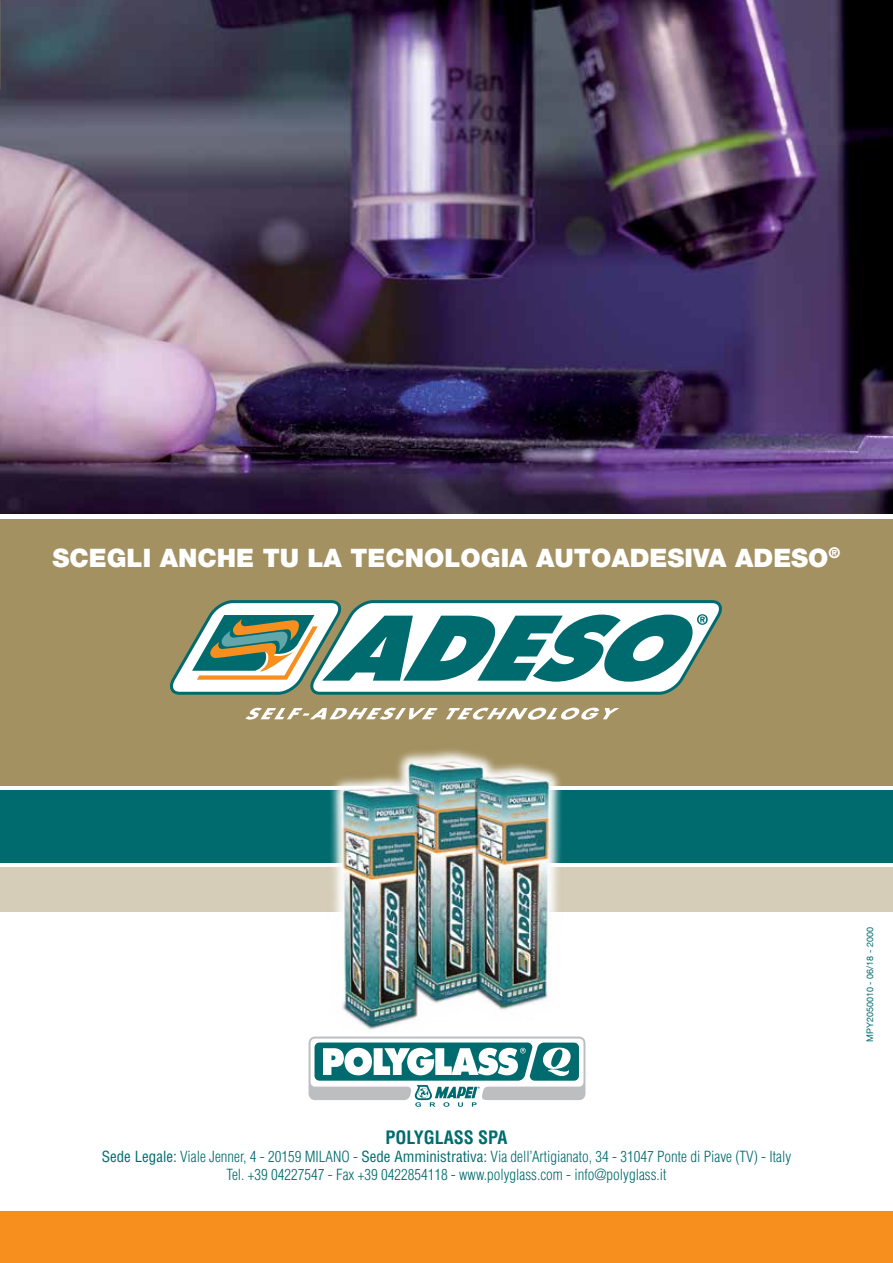
<style>
.page{position:relative;width:893px;height:1263px;background:#fff}
.page>*{position:absolute;margin:0;border:0;box-sizing:border-box;transform-origin:0 0}
.t1{font:900 25.5px "Helvetica Neue";color:#fff}
.t2{font:700 condensed 18px "Helvetica";color:#006b6e}
.t3{font:300 condensed 15px/18px "Helvetica";color:#006b6e;text-align:center}
.t4{font:9px "Helvetica Neue";color:#006b6e}
.s1{font-weight:400}
</style>
<div class="page">
<div style="left:0;top:867px;width:893px;height:45px;background:#d5cdb8"></div>
<div style="left:0;top:790px;width:893px;height:72px;background:#006b6e"></div>
<div style="left:0;top:519px;width:893px;height:266px;background:#a39161"></div>
<div style="left:0;top:1212px;width:893px;height:51px;background:#f78f1e"></div>
<img style="left:0;top:0;width:893px;height:513px">
<svg style="left:309px;top:1036px;width:276px;height:71px"></svg>
<svg style="left:245px;top:708px;width:193px;height:12px"></svg>
<svg style="left:446px;top:708px;width:173px;height:12px"></svg>
<svg style="left:170px;top:600px;width:552px;height:95px;background:#84ada6"></svg>
<img style="left:312px;top:749px;width:269px;height:281px">
<h1 class="t1" style="left:52px;top:542px;width:789px">SCEGLI ANCHE TU LA TECNOLOGIA AUTOADESIVA ADESO<sup>®</sup></h1>
<p class="t2" style="left:385px;top:1126px;width:124px">POLYGLASS SPA</p>
<p class="t3" style="left:102px;top:1147px;width:691px"><span class="s1">Sede Legale:</span> Viale Jenner, 4 - 20159 MILANO - <span class="s1">Sede Amministrativa:</span> Via dell’Artigianato, 34 - 31047 Ponte di Piave (TV) - Italy<br>Tel. +39 04227547 - Fax +39 0422854118 - www.polyglass.com - info@polyglass.it</p>
<p class="t4" style="left:865px;top:1042px;width:116px;rotate:-90deg">MPY2050010 - 06/18 - 2000</p>
</div>
